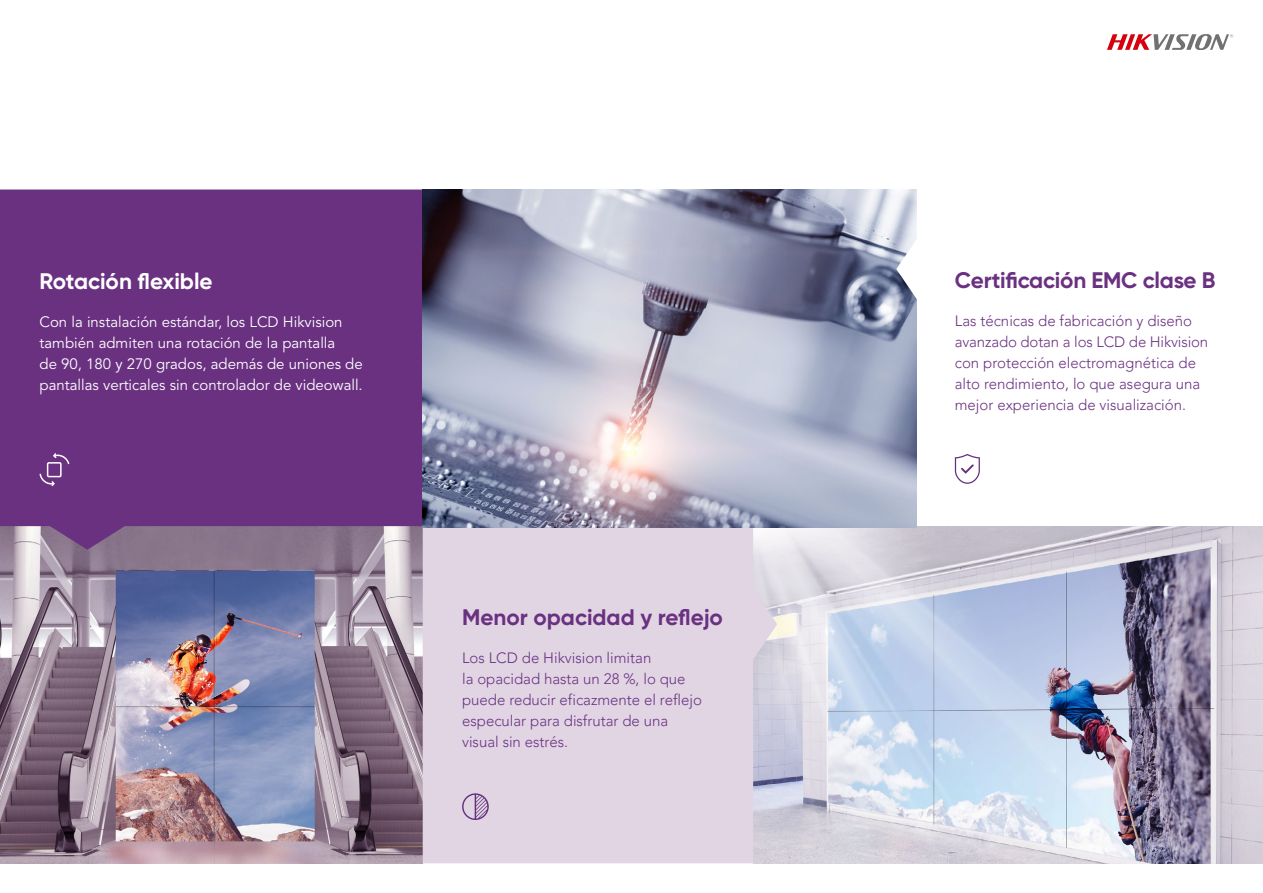
<style>
.page{position:relative;width:1263px;height:893px;background:#fff}
.page>*{position:absolute;margin:0;border:0;box-sizing:border-box;transform-origin:0 0}
.t1{font:700 22.5px "Gilroy";letter-spacing:-.01em;color:#6a3181}
.t2{font:700 22.5px "Gilroy";color:#fff}
.t3{font:300 15px/21px "Avenir LT Pro";color:#6a3181}
.t4{font:15px/21px "Avenir LT Std";color:#fff}
</style>
<div class="page">
<img style="left:0;top:526px;width:423px;height:338px">
<div style="left:0;top:189px;width:422px;height:361px;background:#6a3181"></div>
<img style="left:753px;top:526px;width:510px;height:338px">
<div style="left:423px;top:527px;width:354px;height:336px;background:#e1d5e4"></div>
<img style="left:423px;top:189px;width:494px;height:338px">
<svg style="left:896px;top:234px;width:21px;height:70px"></svg>
<div style="left:47px;top:462px;width:15px;height:15px;border:2px solid #fff"></div>
<svg style="left:52px;top:452px;width:18px;height:13px"></svg>
<svg style="left:39px;top:473px;width:17px;height:15px"></svg>
<svg style="left:462px;top:793px;width:27px;height:27px"></svg>
<svg style="left:955px;top:454px;width:25px;height:30px"></svg>
<svg style="left:1107px;top:34px;width:126px;height:16px"></svg>
<h1 class="t2" style="left:39px;top:267px;width:175px">Rotación flexible</h1>
<h1 class="t1" style="left:955px;top:266px;width:262px">Certificación EMC clase B</h1>
<p class="t4" style="left:40px;top:312px;width:325px">Con la instalación estándar, los LCD Hikvision también admiten una rotación de la pantalla<br>de 90, 180 y 270 grados, además de uniones de pantallas verticales sin controlador de videowall.</p>
<h1 class="t1" style="left:462px;top:603px;width:262px">Menor opacidad y reflejo</h1>
<p class="t3" style="left:462px;top:647px;width:241px">Los LCD de Hikvision limitan<br>la opacidad hasta un 28 %, lo que puede reducir eficazmente el reflejo especular para disfrutar de una visual sin estrés.</p>
<p class="t3" style="left:955px;top:311px;width:255px">Las técnicas de fabricación y diseño avanzado dotan a los LCD de Hikvision con protección electromagnética de alto rendimiento, lo que asegura una mejor experiencia de visualización.</p>
</div>
